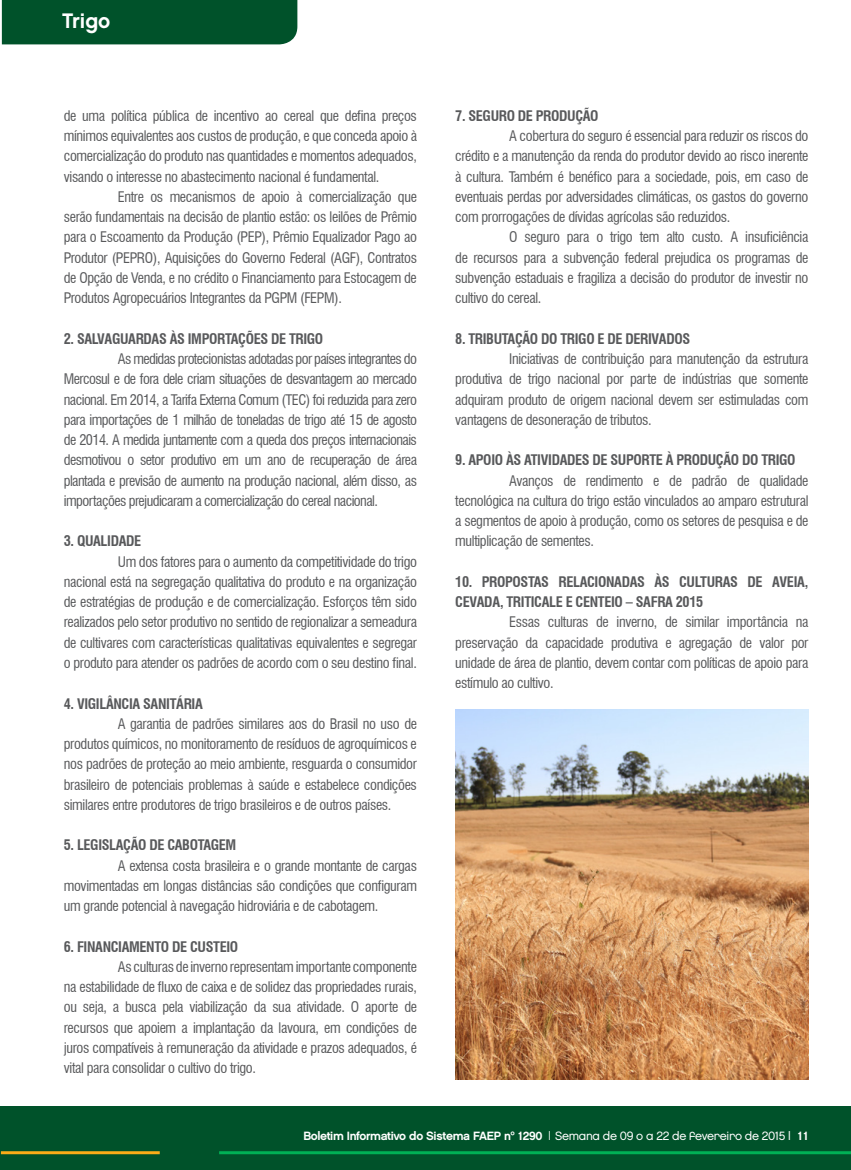
<style>
.page{position:relative;width:851px;height:1170px;background:#fff}
.page>*{position:absolute;margin:0;border:0;box-sizing:border-box;transform-origin:0 0}
.t1{font:21px "Chalet New York Nineteen Sixty";color:#fff}
.t2{font:condensed 14.25px/20.2px "Swiss 721 BT";letter-spacing:-.025em;color:#58595b;text-align:justify}
.t3{font:700 condensed 14.25px/20.2px "Swiss 721 BT";letter-spacing:-.025em;color:#58595b}
.t4{font:12px "Chalet New York Nineteen Sixty";letter-spacing:-.03em;color:#fff}
.s1{font-family:"Chalet London Nineteen Eighty"}
</style>
<div class="page">
<div style="left:0;top:1106px;width:850px;height:63px;background:#00522a"></div>
<hr style="left:1px;top:1151px;width:159px;height:3px;background:#fbac18">
<hr style="left:219px;top:1151px;width:631px;height:3px;background:#00b055">
<div style="left:2px;top:0;width:295px;height:44px;background:#00522a"></div>
<img style="left:455px;top:709px;width:353px;height:370px">
<h1 class="t1" style="left:62px;top:8px;width:50px">Trigo</h1>
<p class="t2" style="left:64px;top:106px;width:354px">de uma política pública de incentivo ao cereal que defina preços mínimos equivalentes aos custos de produção, e que conceda apoio à comercialização do produto nas quantidades e momentos adequados, visando o interesse no abastecimento nacional é fundamental.</p>
<p class="t2" style="left:64px;top:187px;width:354px;text-indent:54px">Entre os mecanismos de apoio à comercialização que serão fundamentais na decisão de plantio estão: os leilões de Prêmio para o Escoamento da Produção (PEP), Prêmio Equalizador Pago ao Produtor (PEPRO), Aquisições do Governo Federal (AGF), Contratos de Opção de Venda, e no crédito o Financiamento para Estocagem de Produtos Agropecuários Integrantes da PGPM (FEPM).</p>
<p class="t3" style="left:64px;top:328px;width:261px">2. SALVAGUARDAS ÀS IMPORTAÇÕES DE TRIGO</p>
<p class="t2" style="left:64px;top:349px;width:354px;text-indent:54px">As medidas protecionistas adotadas por países integrantes do Mercosul e de fora dele criam situações de desvantagem ao mercado nacional. Em 2014, a Tarifa Externa Comum (TEC) foi reduzida para zero para importações de 1 milhão de toneladas de trigo até 15 de agosto de 2014. A medida juntamente com a queda dos preços internacionais desmotivou o setor produtivo em um ano de recuperação de área plantada e previsão de aumento na produção nacional, além disso, as importações prejudicaram a comercialização do cereal nacional.</p>
<p class="t3" style="left:64px;top:531px;width:79px">3. QUALIDADE</p>
<p class="t2" style="left:64px;top:551px;width:354px;text-indent:54px">Um dos fatores para o aumento da competitividade do trigo nacional está na segregação qualitativa do produto e na organização de estratégias de produção e de comercialização. Esforços têm sido realizados pelo setor produtivo no sentido de regionalizar a semeadura de cultivares com características qualitativas equivalentes e segregar o produto para atender os padrões de acordo com o seu destino final.</p>
<p class="t3" style="left:64px;top:693px;width:140px">4. VIGILÂNCIA SANITÁRIA</p>
<p class="t2" style="left:64px;top:713px;width:354px;text-indent:54px">A garantia de padrões similares aos do Brasil no uso de produtos químicos, no monitoramento de resíduos de agroquímicos e nos padrões de proteção ao meio ambiente, resguarda o consumidor brasileiro de potenciais problemas à saúde e estabelece condições similares entre produtores de trigo brasileiros e de outros países.</p>
<p class="t3" style="left:64px;top:835px;width:174px">5. LEGISLAÇÃO DE CABOTAGEM</p>
<p class="t2" style="left:64px;top:855px;width:354px;text-indent:54px">A extensa costa brasileira e o grande montante de cargas movimentadas em longas distâncias são condições que configuram um grande potencial à navegação hidroviária e de cabotagem.</p>
<p class="t3" style="left:64px;top:936px;width:176px">6. FINANCIAMENTO DE CUSTEIO</p>
<p class="t2" style="left:64px;top:956px;width:354px;text-indent:54px">As culturas de inverno representam importante componente na estabilidade de fluxo de caixa e de solidez das propriedades rurais, ou seja, a busca pela viabilização da sua atividade. O aporte de recursos que apoiem a implantação da lavoura, em condições de juros compatíveis à remuneração da atividade e prazos adequados, é vital para consolidar o cultivo do trigo.</p>
<p class="t3" style="left:455px;top:106px;width:145px">7. SEGURO DE PRODUÇÃO</p>
<p class="t2" style="left:455px;top:126px;width:354px;text-indent:54px">A cobertura do seguro é essencial para reduzir os riscos do crédito e a manutenção da renda do produtor devido ao risco inerente à cultura. Também é benéfico para a sociedade, pois, em caso de eventuais perdas por adversidades climáticas, os gastos do governo com prorrogações de dívidas agrícolas são reduzidos.</p>
<p class="t2" style="left:455px;top:227px;width:354px;text-indent:54px">O seguro para o trigo tem alto custo. A insuficiência de recursos para a subvenção federal prejudica os programas de subvenção estaduais e fragiliza a decisão do produtor de investir no cultivo do cereal.</p>
<p class="t3" style="left:455px;top:328px;width:236px">8. TRIBUTAÇÃO DO TRIGO E DE DERIVADOS</p>
<p class="t2" style="left:455px;top:349px;width:354px;text-indent:54px">Iniciativas de contribuição para manutenção da estrutura produtiva de trigo nacional por parte de indústrias que somente adquiram produto de origem nacional devem ser estimuladas com vantagens de desoneração de tributos.</p>
<p class="t3" style="left:455px;top:450px;width:342px">9. APOIO ÀS ATIVIDADES DE SUPORTE À PRODUÇÃO DO TRIGO</p>
<p class="t2" style="left:455px;top:470px;width:354px;text-indent:54px">Avanços de rendimento e de padrão de qualidade tecnológica na cultura do trigo estão vinculados ao amparo estrutural a segmentos de apoio à produção, como os setores de pesquisa e de multiplicação de sementes.</p>
<p class="t3" style="left:455px;top:571px;width:354px">10. PROPOSTAS RELACIONADAS ÀS CULTURAS DE AVEIA,<br>CEVADA, TRITICALE E CENTEIO – SAFRA 2015</p>
<p class="t2" style="left:455px;top:612px;width:354px;text-indent:54px">Essas culturas de inverno, de similar importância na preservação da capacidade produtiva e agregação de valor por unidade de área de plantio, devem contar com políticas de apoio para estímulo ao cultivo.</p>
<p class="t4" style="left:303px;top:1128px;width:506px">Boletim Informativo do Sistema FAEP nº 1290 | <span class="s1">Semana de 09 o a 22 de fevereiro de 2015 |</span> 11</p>
</div>
